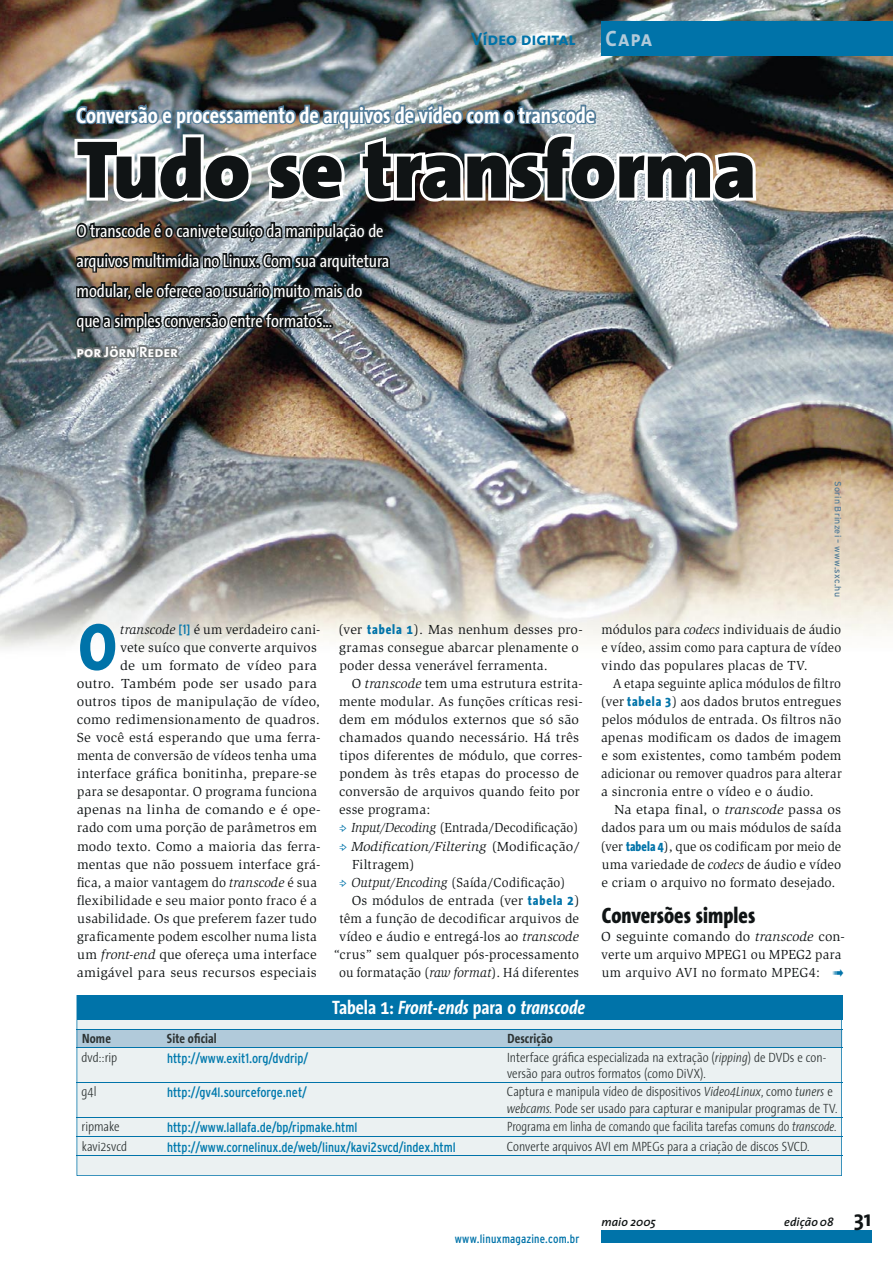
<style>
.page{position:relative;width:893px;height:1263px;background:#fff}
.page>*{position:absolute;margin:0;border:0;box-sizing:border-box;transform-origin:0 0}
.t1{font:900 82.5px "The Sans";letter-spacing:-.01em;color:#101415}
.t2{font:800 67.05px "The Sans Condensed";color:#0073a9}
.t3{font:700 22.5px "The Sans Condensed";color:#fff}
.t4{font:800 22.5px "The Sans Condensed";color:#101415}
.t5{font:22.5px "The Sans Bold Caps";color:#b1cada;scale:.9 1}
.t6{font:italic 700 19.5px "The Sans Condensed";letter-spacing:-.005em;color:#fff}
.t7{font:18px/30px "The Sans Condensed";letter-spacing:-.015em;color:#fff}
.t8{font:18px "The Sans Bold Caps";letter-spacing:-.01em;color:#0073a9}
.t9{font:15px "The Sans Bold Caps";color:#fff}
.t10{font:13.5px/18px "Slimbach";letter-spacing:.01em;color:#101415}
.t11{font:13.5px/18px "Slimbach";letter-spacing:.01em;color:#101415;text-align:justify;scale:.95 1}
.t12{font:300 13.5px/16.5px "The Sans Condensed";color:#2c3232}
.t13{font:13.5px/18px "Slimbach";letter-spacing:.01em;color:#101415;text-align:justify;scale:1.05 1}
.t14{font:condensed 13.5px "Interstate";color:#0079ad}
.t15{font:300 13.5px "The Sans Condensed";color:#2c3232;scale:.95 1}
.t16{font:13.5px "Slimbach";letter-spacing:.01em;color:#101415;scale:.96 1}
.t17{font:italic 13.5px "Slimbach";letter-spacing:.005em;color:#101415;scale:1.04 1}
.t18{font:700 13.5px "The Sans Condensed";letter-spacing:.005em;color:#2c3232}
.t19{font:condensed 12px "Interstate";letter-spacing:.015em;color:#0073a9}
.t20{font:italic 600 12px "The Sans";letter-spacing:.01em;color:#101415}
.t21{font:9px "Interstate";letter-spacing:.025em;color:#537c98}
.s1{font-style:italic}
.s2{font-family:"Interstate";font-stretch:condensed;color:#0073a9}
.s3{font-family:"The Sans Condensed";font-weight:800;color:#0073a9}
.s4{font-style:normal}
.s5{color:#0073a9}
.s6{font-weight:700;font-style:normal;font-size:22.5px}
</style>
<div class="page">
<img style="left:0;top:0;width:893px;height:651px">
<img style="left:74px;top:215px;width:318px;height:153px">
<img style="left:72px;top:100px;width:688px;height:105px">
<svg style="left:77px;top:995px;width:765px;height:181px;background:#bbd6e2"></svg>
<div style="left:601px;top:21px;width:292px;height:34px;background:#0073a9"></div>
<div style="left:601px;top:1230px;width:271px;height:13px;background:#0073a9"></div>
<h3 class="t8" style="left:471px;top:24px;width:106px">Vídeo digital</h3>
<h3 class="t5" style="left:605px;top:20px;width:54px">Capa</h3>
<h3 class="t3" style="left:77px;top:96px;width:520px">Conversão e processamento de arquivos de vídeo com o transcode</h3>
<h1 class="t1" style="left:77px;top:100px;width:682px">Tudo se transforma</h1>
<h3 class="t7" style="left:77px;top:215px;width:314px">O transcode é o canivete suíço da manipulação de arquivos multimídia no Linux. Com sua arquitetura modular, ele oferece ao usuário muito mais do que a simples conversão entre formatos...</h3>
<p class="t9" style="left:77px;top:339px;width:103px">por Jörn Reder</p>
<h2 class="t2" style="left:79px;top:609px;width:39px">O</h2>
<p class="t10" style="left:77px;top:620px;width:245px;text-align:right"><span class="s1">transcode</span> <span class="s2">[1]</span> é um verdadeiro cani-<br>vete suíco que converte arquivos<br>de um formato de vídeo para<br>outro. Também pode ser usado para outros tipos de manipulação de vídeo, como redimensionamento de quadros.<br>Se você está esperando que uma ferra&shy;menta de conversão de vídeos tenha uma interface gráfica bonitinha, prepare-se para se desapontar. O programa funciona apenas na linha de comando e é ope&shy;rado com uma porção de parâmetros em modo texto. Como a maioria das ferra&shy;mentas que não possuem interface grá&shy;fica, a maior vantagem do <span class="s1">transcode</span> é sua flexibilidade e seu maior ponto fraco é a usabilidade. Os que preferem fazer tudo graficamente podem escolher numa lista um <span class="s1">front-end</span> que ofereça uma interface amigável para seus recursos especiais</p>
<p class="t10" style="left:338px;top:620px;width:246px">(ver <span class="s3">tabela 1</span>). Mas nenhum desses pro&shy;gramas consegue abarcar plenamente o poder dessa venerável ferramenta.</p>
<p class="t10" style="left:339px;top:674px;width:245px;text-indent:13px">O <span class="s1">transcode</span> tem uma estrutura estrita&shy;mente modular. As funções críticas resi&shy;dem em módulos externos que só são chamados quando necessário. Há três tipos diferentes de módulo, que corres&shy;pondem às três etapas do processo de conversão de arquivos quando feito por esse programa:</p>
<p class="t11" style="left:351px;top:819px;width:240px"><span class="s1">Input/Decoding</span> (Entrada/Decodificação)</p>
<p class="t17" style="left:351px;top:838px;width:221px">Modification/Filtering <span class="s4">(Modificação/</span></p>
<p class="t10" style="left:352px;top:855px;width:64px">Filtragem)</p>
<p class="t11" style="left:351px;top:873px;width:227px"><span class="s1">Output/Encoding</span> (Saída/Codificação)</p>
<p class="t10" style="left:352px;top:891px;width:230px">Os módulos de entrada (ver <span class="s3">tabela 2</span>)</p>
<p class="t10" style="left:339px;top:909px;width:241px">têm a função de decodificar arquivos de</p>
<p class="t10" style="left:339px;top:927px;width:241px">vídeo e áudio e entregá-los ao <span class="s1">transcode</span></p>
<p class="t10" style="left:334px;top:945px;width:247px">“crus” sem qualquer pós-processamento</p>
<p class="t16" style="left:339px;top:965px;width:252px">ou formatação (<span class="s1">raw format</span>). Há diferentes</p>
<h3 class="t6" style="left:332px;top:991px;width:254px"><span class="s4">Tabela 1:</span> Front-ends <span class="s4">para o</span> transcode</h3>
<p class="t21" style="left:843px;top:481px;width:117px;rotate:90deg">Sorin Brinzei – www.sxc.hu</p>
<p class="t10" style="left:601px;top:620px;width:242px;text-align:justify">módulos para <span class="s1">codecs</span> individuais de áudio e vídeo, assim como para captura de vídeo vindo das populares placas de TV.</p>
<p class="t11" style="left:600px;top:674px;width:256px;text-indent:12px">A etapa seguinte aplica módulos de filtro (ver <span class="s3">tabela 3</span>) aos dados brutos entregues pelos módulos de entrada. Os filtros não apenas modificam os dados de imagem e som existentes, como também podem adicionar ou remover quadros para alterar a sincronia entre o vídeo e o áudio.</p>
<p class="t13" style="left:600px;top:801px;width:231px;text-indent:14px">Na etapa final, o <span class="s1">transcode</span> passa os dados para um ou mais módulos de saída (ver <span class="s3">tabela 4</span>), que os codificam por meio de uma variedade de <span class="s1">codecs</span> de áudio e vídeo e criam o arquivo no formato desejado.</p>
<h3 class="t4" style="left:602px;top:902px;width:155px">Conversões simples</h3>
<p class="t10" style="left:601px;top:927px;width:245px">O seguinte comando do <span class="s1">transcode</span> con&shy;verte um arquivo MPEG1 ou MPEG2 para um arquivo AVI no formato MPEG4: <span class="s5">➟</span></p>
<p class="t18" style="left:82px;top:1027px;width:30px">Nome</p>
<p class="t18" style="left:167px;top:1027px;width:51px">Site oficial</p>
<p class="t18" style="left:507px;top:1027px;width:47px">Descrição</p>
<p class="t12" style="left:82px;top:1048px;width:37px">dvd::rip</p>
<p class="t14" style="left:167px;top:1050px;width:143px">http://www.exit1.org/dvdrip/</p>
<p class="t12" style="left:507px;top:1048px;width:321px">Interface gráfica especializada na extração (<span class="s1">ripping</span>) de DVDs e con&shy;versão para outros formatos (como DiVX).</p>
<p class="t12" style="left:82px;top:1083px;width:16px">g4l</p>
<p class="t14" style="left:167px;top:1085px;width:141px">http://gv4l.sourceforge.net/</p>
<p class="t12" style="left:507px;top:1083px;width:332px">Captura e manipula vídeo de dispositivos <span class="s1">Video4Linux</span>, como <span class="s1">tuners</span> e <span class="s1">webcams</span>. Pode ser usado para capturar e manipular programas de TV.</p>
<p class="t12" style="left:82px;top:1118px;width:39px">ripmake</p>
<p class="t14" style="left:167px;top:1120px;width:192px">http://www.lallafa.de/bp/ripmake.html</p>
<p class="t15" style="left:507px;top:1115px;width:348px">Programa em linha de comando que facilita tarefas comuns do <span class="s1">transcode</span>.</p>
<p class="t12" style="left:82px;top:1137px;width:47px">kavi2svcd</p>
<p class="t14" style="left:167px;top:1139px;width:290px">http://www.cornelinux.de/web/linux/kavi2svcd/index.html</p>
<p class="t12" style="left:507px;top:1137px;width:304px">Converte arquivos AVI em MPEGs para a criação de discos SVCD.</p>
<p class="t19" style="left:455px;top:1232px;width:126px">www.linuxmagazine.com.br</p>
<p class="t20" style="left:601px;top:1212px;width:56px">maio 2005</p>
<p class="t20" style="left:784px;top:1212px;width:89px">edição 08 <span class="s6">31</span></p>
</div>
